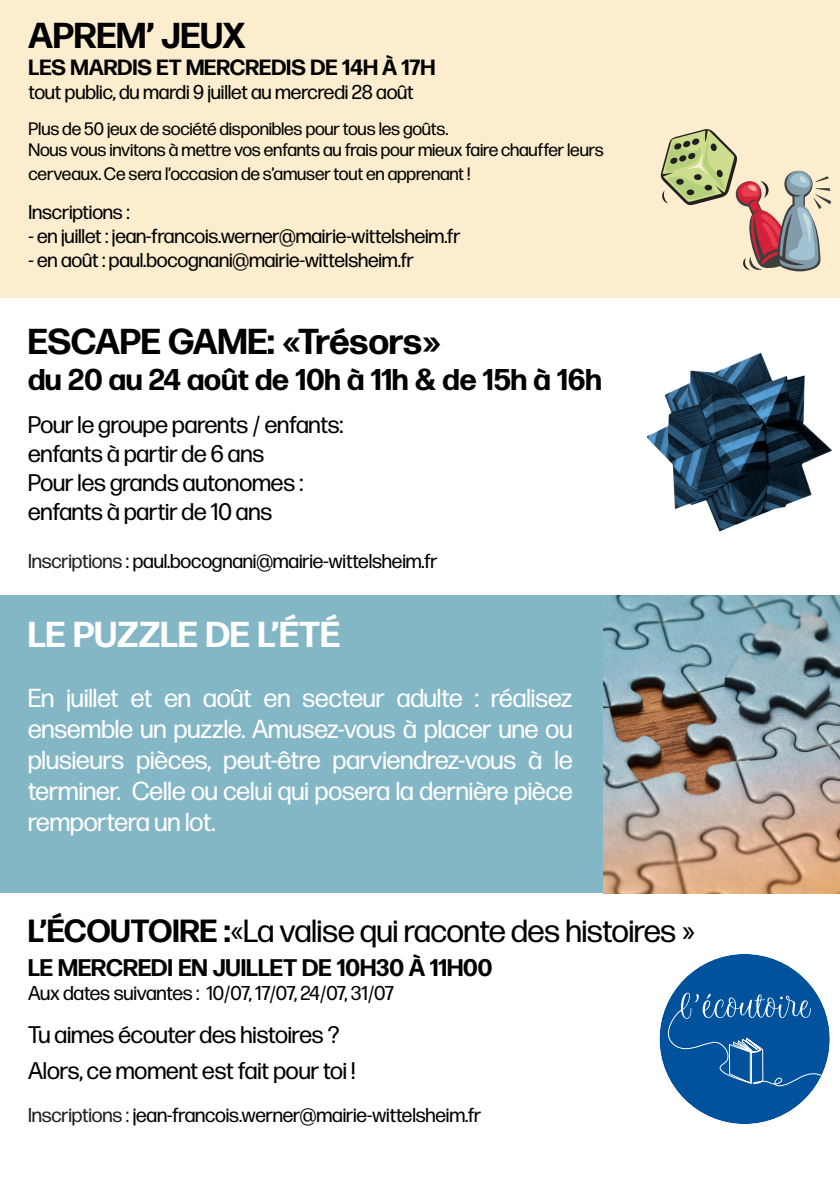
<style>
.page{position:relative;width:840px;height:1191px;background:#fff}
.page>*{position:absolute;margin:0;border:0;box-sizing:border-box;transform-origin:0 0}
.t1{font:700 36px "Forma DJR Banner";letter-spacing:.025em;color:#000}
.t2{font:700 36px "Forma DJR Banner";letter-spacing:.025em;color:#fff}
.t3{font:32px "Forma DJR Banner";letter-spacing:.025em;color:#000}
.t4{font:700 30px "Forma DJR Banner";letter-spacing:.025em;color:#000}
.t5{font:26px/31.2px "Forma DJR Banner";letter-spacing:.025em;color:#fff;text-align:justify}
.t6{font:24px "Forma DJR Banner";letter-spacing:.025em;color:#000}
.t7{font:700 24px "Forma DJR Banner";letter-spacing:.025em;color:#000}
.t8{font:700 22px "Forma DJR Banner";letter-spacing:.025em;color:#000}
.t9{font:20px "Forma DJR Banner";letter-spacing:.025em;color:#000}
.t10{font:18px/21.6px "Forma DJR Banner";letter-spacing:.025em;color:#000}
.s1{color:#231f20}
.s2{font-weight:700}
</style>
<div class="page">
<div style="left:0;top:0;width:839px;height:297px;background:#fbedcd"></div>
<svg style="left:660px;top:129px;width:170px;height:143px"></svg>
<div style="left:0;top:595px;width:839px;height:297px;background:#84b7c6"></div>
<img style="left:602px;top:595px;width:237px;height:298px">
<div style="left:659px;top:954px;width:170px;height:170px;background:#01529d;border-radius:50%"></div>
<svg style="left:659px;top:992px;width:170px;height:132px"></svg>
<img style="left:647px;top:297px;width:192px;height:235px">
<p class="t1" style="left:29px;top:13px;width:218px">APREM’ JEUX</p>
<p class="t8" style="left:29px;top:53px;width:407px">LES MARDIS ET MERCREDIS DE 14H À 17H</p>
<p class="t9" style="left:29px;top:80px;width:386px">tout public, du mardi 9 juillet au mercredi 28 août</p>
<p class="t10" style="left:29px;top:117px;width:575px">Plus de 50 jeux de société disponibles pour tous les goûts.<br>Nous vous invitons à mettre vos enfants au frais pour mieux faire chauffer leurs</p>
<p class="t10" style="left:29px;top:163px;width:442px">cerveaux. Ce sera l’occasion de s’amuser tout en apprenant !</p>
<p class="t9" style="left:29px;top:200px;width:102px">Inscriptions :</p>
<p class="t9" style="left:29px;top:224px;width:432px">- en juillet : jean-francois.werner@mairie-wittelsheim.fr</p>
<p class="t9" style="left:29px;top:248px;width:386px">- en août : paul.bocognani@mairie-wittelsheim.fr</p>
<p class="t1" style="left:28px;top:319px;width:413px">ESCAPE GAME: «Trésors»</p>
<p class="t4" style="left:28px;top:361px;width:574px">du 20 au 24 août de 10h à 11h &amp; de 15h à 16h</p>
<p class="t6" style="left:28px;top:410px;width:316px">Pour le groupe parents / enfants:</p>
<p class="t6" style="left:28px;top:439px;width:237px">enfants à partir de 6 ans</p>
<p class="t6" style="left:28px;top:468px;width:276px">Pour les grands autonomes :</p>
<p class="t6" style="left:28px;top:497px;width:245px">enfants à partir de 10 ans</p>
<p class="t9" style="left:28px;top:549px;width:410px"><span class="s1">Inscriptions</span> : paul.bocognani@mairie-wittelsheim.fr</p>
<p class="t2" style="left:28px;top:611px;width:312px">LE PUZZLE DE L’ÉTÉ</p>
<p class="t5" style="left:28px;top:681px;width:545px">En juillet et en août en secteur adulte : réalisez ensemble un puzzle. Amusez-vous à placer une ou plusieurs pièces, peut-être parviendrez-vous à le terminer. Celle ou celui qui posera la dernière pièce remportera un lot.</p>
<p class="t3" style="left:28px;top:911px;width:667px"><span class="s2">L’ÉCOUTOIRE :</span>«La valise qui raconte des histoires »</p>
<p class="t7" style="left:28px;top:952px;width:465px">LE MERCREDI EN JUILLET DE 10H30 À 11H00</p>
<p class="t9" style="left:28px;top:980px;width:366px">Aux dates suivantes : 10/07, 17/07, 24/07, 31/07</p>
<p class="t6" style="left:28px;top:1020px;width:312px">Tu aimes écouter des histoires ?</p>
<p class="t6" style="left:28px;top:1056px;width:328px">Alors, ce moment est fait pour toi !</p>
<p class="t9" style="left:28px;top:1103px;width:454px"><span class="s1">Inscriptions :</span> jean-francois.werner@mairie-wittelsheim.fr</p>
</div>
